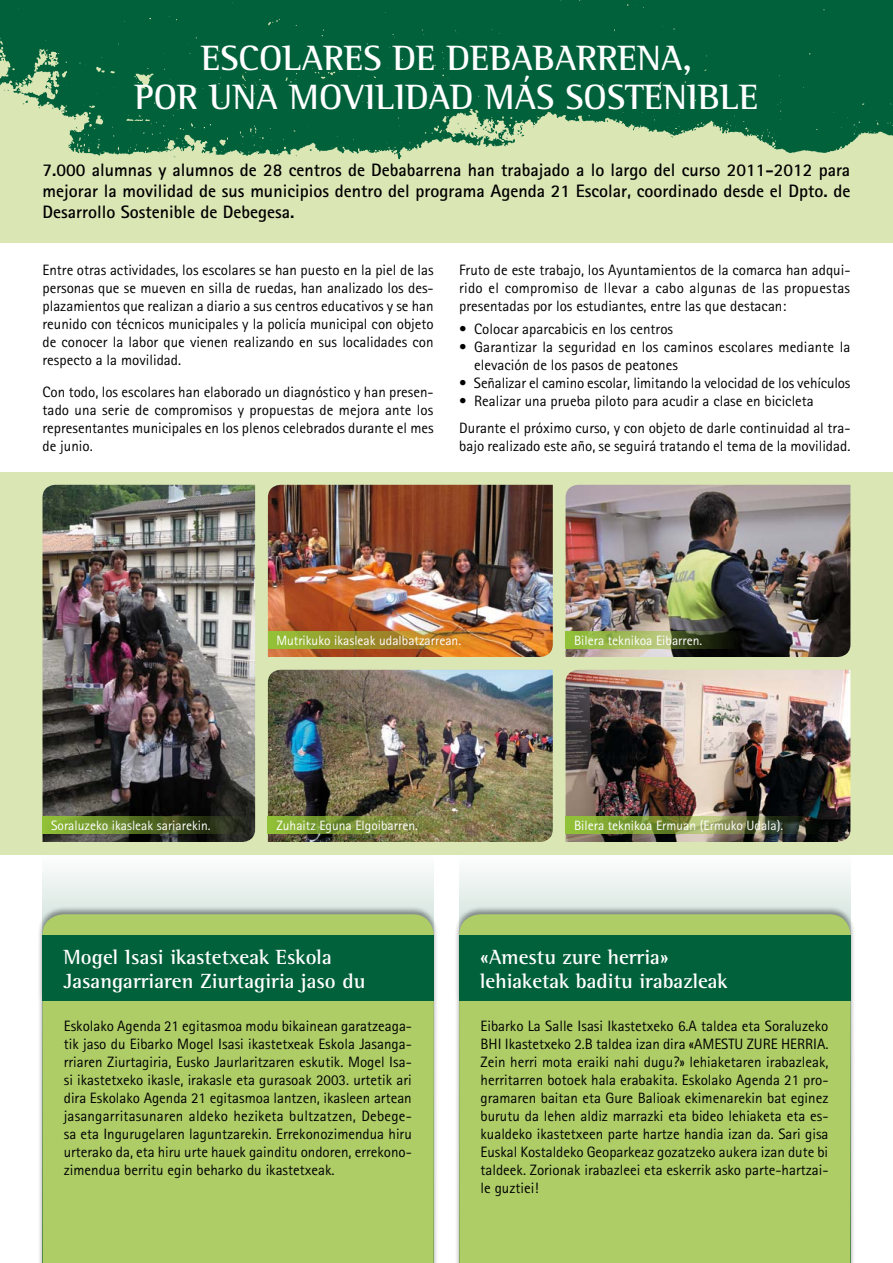
<style>
.page{position:relative;width:893px;height:1263px;background:#fff}
.page>*{position:absolute;margin:0;border:0;box-sizing:border-box;transform-origin:0 0}
.Titulo_1{font:700 36px/39px "Rotis Semi Serif";color:#fff;text-align:center}
.Titulo_2{font:700 21px/24px "Rotis Semi Serif";color:#fff}
.Txt_general{font:700 18px/21px "Rotis Sans Serif";color:#000;text-align:justify}
.Txt_general-2{font:15px/18px "Rotis Sans Serif";color:#000;text-align:justify}
.Pie_de_foto{font:13.5px "Rotis Sans Serif";color:#fff}
</style>
<div class="page">
<div style="left:0;top:472px;width:893px;height:383px;background:#dbe6b5"></div>
<svg style="left:43px;top:870px;width:391px;height:35px;fill:#eaf1ee"></svg>
<svg style="left:459px;top:870px;width:391px;height:35px;fill:#eaf1ee"></svg>
<div style="left:0;top:0;width:893px;height:242px;background:#dbe6b5"></div>
<img style="left:0;top:0;width:893px;height:160px">
<img style="left:43px;top:485px;width:212px;height:357px">
<img style="left:268px;top:670px;width:285px;height:172px">
<img style="left:268px;top:485px;width:285px;height:172px">
<img style="left:566px;top:485px;width:284px;height:172px">
<img style="left:566px;top:670px;width:284px;height:172px">
<div style="left:37px;top:905px;width:401px;height:358px;background:#000;opacity:.4"></div>
<div style="left:43px;top:914px;width:391px;height:349px;background:#aecd67"></div>
<div style="left:42px;top:935px;width:391px;height:66px;background:#00613b"></div>
<div style="left:454px;top:905px;width:401px;height:358px;background:#000;opacity:.4"></div>
<div style="left:459px;top:914px;width:391px;height:349px;background:#aecd67"></div>
<div style="left:459px;top:935px;width:391px;height:66px;background:#00613b"></div>
<svg style="left:43px;top:816px;width:204px;height:17px"></svg>
<img style="left:268px;top:631px;width:229px;height:17px">
<svg style="left:566px;top:631px;width:174px;height:17px"></svg>
<svg style="left:268px;top:816px;width:187px;height:17px"></svg>
<svg style="left:566px;top:816px;width:255px;height:17px"></svg>
<p class="Titulo_1" style="left:134px;top:38px;width:626px">ESCOLARES DE DEBABARRENA,<br>POR UNA MOVILIDAD MÁS SOSTENIBLE</p>
<p class="Txt_general" style="left:43px;top:159px;width:809px">7.000 alumnas y alumnos de 28 centros de Debabarrena han trabajado a lo largo del curso 2011-2012 para mejorar la movilidad de sus municipios dentro del programa Agenda 21 Escolar, coordinado desde el Dpto. de Desarrollo Sostenible de Debegesa.</p>
<p class="Txt_general-2" style="left:43px;top:261px;width:393px">Entre otras actividades, los escolares se han puesto en la piel de las personas que se mueven en silla de ruedas, han analizado los des&shy;plazamientos que realizan a diario a sus centros educativos y se han reunido con técnicos municipales y la policía municipal con objeto de conocer la labor que vienen realizando en sus localidades con respecto a la movilidad.</p>
<p class="Txt_general-2" style="left:43px;top:383px;width:393px">Con todo, los escolares han elaborado un diagnóstico y han presen&shy;tado una serie de compromisos y propuestas de mejora ante los representantes municipales en los plenos celebrados durante el mes de junio.</p>
<p class="Txt_general-2" style="left:459px;top:261px;width:393px">Fruto de este trabajo, los Ayuntamientos de la comarca han adqui&shy;rido el compromiso de llevar a cabo algunas de las propuestas presentadas por los estudiantes, entre las que destacan:</p>
<p class="Txt_general-2" style="left:459px;top:319px;width:215px">• Colocar aparcabicis en los centros</p>
<p class="Txt_general-2" style="left:474px;top:337px;width:378px;text-indent:-15px">• Garantizar la seguridad en los caminos escolares mediante la elevación de los pasos de peatones</p>
<p class="Txt_general-2" style="left:459px;top:373px;width:393px">• Señalizar el camino escolar, limitando la velocidad de los vehículos</p>
<p class="Txt_general-2" style="left:459px;top:392px;width:356px">• Realizar una prueba piloto para acudir a clase en bicicleta</p>
<p class="Txt_general-2" style="left:459px;top:419px;width:393px">Durante el próximo curso, y con objeto de darle continuidad al tra&shy;bajo realizado este año, se seguirá tratando el tema de la movilidad.</p>
<p class="Pie_de_foto" style="left:276px;top:633px;width:186px">Mutrikuko ikasleak udalbatzarrean.</p>
<p class="Pie_de_foto" style="left:574px;top:633px;width:130px">Bilera teknikoa Eibarren.</p>
<p class="Pie_de_foto" style="left:51px;top:817px;width:161px">Soraluzeko ikasleak sariarekin.</p>
<p class="Pie_de_foto" style="left:276px;top:817px;width:143px">Zuhaitz Eguna Elgoibarren.</p>
<p class="Pie_de_foto" style="left:574px;top:817px;width:211px">Bilera teknikoa Ermuan (Ermuko Udala).</p>
<p class="Titulo_2" style="left:63px;top:945px;width:303px">Mogel Isasi ikastetxeak Eskola<br>Jasangarriaren Ziurtagiria jaso du</p>
<p class="Txt_general-2" style="left:64px;top:1017px;width:350px">Eskolako Agenda 21 egitasmoa modu bikainean garatzeaga&shy;tik jaso du Eibarko Mogel Isasi ikastetxeak Eskola Jasanga&shy;rriaren Ziurtagiria, Eusko Jaurlaritzaren eskutik. Mogel Isa&shy;si ikastetxeko ikasle, irakasle eta gurasoak 2003. urtetik ari dira Eskolako Agenda 21 egitasmoa lantzen, ikasleen artean jasangarritasunaren aldeko heziketa bultzatzen, Debege&shy;sa eta Ingurugelaren laguntzarekin. Errekonozimendua hiru urterako da, eta hiru urte hauek gainditu ondoren, errekono&shy;zimendua berritu egin beharko du ikastetxeak.</p>
<p class="Titulo_2" style="left:480px;top:945px;width:249px">«Amestu zure herria» lehiaketak baditu irabazleak</p>
<p class="Txt_general-2" style="left:480px;top:1017px;width:350px">Eibarko La Salle Isasi Ikastetxeko 6.A taldea eta Soraluzeko BHI Ikastetxeko 2.B taldea izan dira «AMESTU ZURE HERRIA.<br>Zein herri mota eraiki nahi dugu?» lehiaketaren irabazleak, herritarren botoek hala erabakita. Eskolako Agenda 21 pro&shy;gramaren baitan eta Gure Balioak ekimenarekin bat eginez burutu da lehen aldiz marrazki eta bideo lehiaketa eta es&shy;kualdeko ikastetxeen parte hartze handia izan da. Sari gisa Euskal Kostaldeko Geoparkeaz gozatzeko aukera izan dute bi taldeek. Zorionak irabazleei eta eskerrik asko parte-hartzai&shy;le guztiei!</p>
</div>
